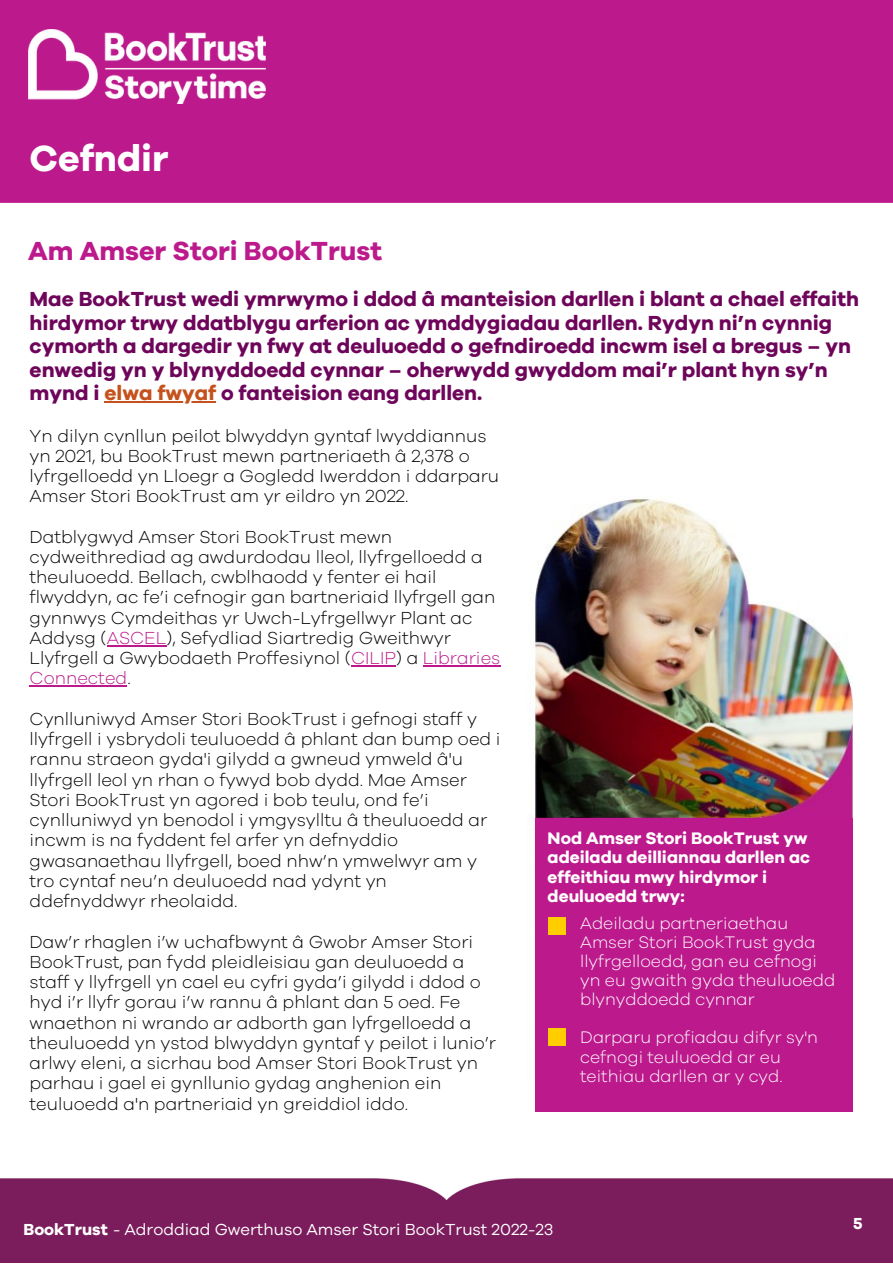
<style>
.page{position:relative;width:893px;height:1264px;background:#fff}
.page>*{position:absolute;margin:0;border:0;box-sizing:border-box;transform-origin:0 0}
.t1{font:700 37.5px "Galano Grotesque";color:#fff}
.t2{font:700 27px "Galano Grotesque";color:#bc1a8c}
.t3{font:700 21px/23.5px "Galano Grotesque";color:#6e055a}
.t4{font:300 18px/20.2px "Galano Grotesque";color:#000}
.t5{font:300 17.25px/19px "Galano Grotesque";color:#fff}
.t6{font:700 17.25px/19px "Galano Grotesque";color:#fff}
.t7{font:16.5px "Galano Grotesque";color:#fff}
.t8{font:700 16.5px "Galano Grotesque";color:#fff}
.s1{color:#c5511c}
.s2{color:#bc1a8c}
.s3{font-weight:700}
</style>
<div class="page">
<div style="left:0;top:0;width:892px;height:203px;background:#bc1a8c"></div>
<img style="left:28px;top:30px;width:237px;height:74px">
<div style="left:535px;top:894px;width:317px;height:218px;background:#bc1a8c"></div>
<img style="left:529px;top:498px;width:323px;height:326px">
<div style="left:535px;top:818px;width:317px;height:269px;background:#bc1a8c"></div>
<div style="left:548px;top:917px;width:17px;height:17px;background:#ffcd00"></div>
<div style="left:548px;top:1028px;width:17px;height:17px;background:#ffcd00"></div>
<div style="left:0;top:1178px;width:892px;height:84px;background:#7b1c5c"></div>
<hr style="left:107px;top:645px;width:59px;height:1px;background:#bc1a8c">
<hr style="left:351px;top:665px;width:45px;height:1px;background:#bc1a8c">
<hr style="left:423px;top:665px;width:77px;height:1px;background:#bc1a8c">
<hr style="left:30px;top:685px;width:97px;height:1px;background:#bc1a8c">
<hr style="left:105px;top:401px;width:111px;height:1px;background:#c5511c">
<p class="t1" style="left:30px;top:134px;width:140px">Cefndir</p>
<p class="t2" style="left:28px;top:233px;width:355px">Am Amser Stori BookTrust</p>
<p class="t3" style="left:30px;top:287px;width:831px">Mae BookTrust wedi ymrwymo i ddod â manteision darllen i blant a chael effaith hirdymor trwy ddatblygu arferion ac ymddygiadau darllen. Rydyn ni’n cynnig cymorth a dargedir yn fwy at deuluoedd o gefndiroedd incwm isel a bregus – yn enwedig yn y blynyddoedd cynnar – oherwydd gwyddom mai’r plant hyn sy’n mynd i <span class="s1">elwa fwyaf</span> o fanteision eang darllen.</p>
<p class="t4" style="left:30px;top:425px;width:471px">Yn dilyn cynllun peilot blwyddyn gyntaf lwyddiannus yn 2021, bu BookTrust mewn partneriaeth â 2,378 o lyfrgelloedd yn Lloegr a Gogledd Iwerddon i ddarparu Amser Stori BookTrust am yr eildro yn 2022.</p>
<p class="t4" style="left:30px;top:527px;width:472px">Datblygwyd Amser Stori BookTrust mewn cydweithrediad ag awdurdodau lleol, llyfrgelloedd a theuluoedd. Bellach, cwblhaodd y fenter ei hail flwyddyn, ac fe’i cefnogir gan bartneriaid llyfrgell gan gynnwys Cymdeithas yr Uwch-Lyfrgellwyr Plant ac Addysg (<span class="s2">ASCEL</span>), Sefydliad Siartredig Gweithwyr Llyfrgell a Gwybodaeth Proffesiynol (<span class="s2">CILIP</span>) a <span class="s2">Libraries Connected</span>.</p>
<p class="t4" style="left:30px;top:709px;width:472px">Cynlluniwyd Amser Stori BookTrust i gefnogi staff y llyfrgell i ysbrydoli teuluoedd â phlant dan bump oed i rannu straeon gyda'i gilydd a gwneud ymweld â'u llyfrgell leol yn rhan o fywyd bob dydd. Mae Amser Stori BookTrust yn agored i bob teulu, ond fe’i cynlluniwyd yn benodol i ymgysylltu â theuluoedd ar incwm is na fyddent fel arfer yn defnyddio gwasanaethau llyfrgell, boed nhw’n ymwelwyr am y tro cyntaf neu’n deuluoedd nad ydynt yn ddefnyddwyr rheolaidd.</p>
<p class="t4" style="left:30px;top:931px;width:468px">Daw’r rhaglen i’w uchafbwynt â Gwobr Amser Stori BookTrust, pan fydd pleidleisiau gan deuluoedd a staff y llyfrgell yn cael eu cyfri gyda’i gilydd i ddod o hyd i’r llyfr gorau i’w rannu â phlant dan 5 oed. Fe wnaethon ni wrando ar adborth gan lyfrgelloedd a theuluoedd yn ystod blwyddyn gyntaf y peilot i lunio’r arlwy eleni, a sicrhau bod Amser Stori BookTrust yn parhau i gael ei gynllunio gydag anghenion ein teuluoedd a'n partneriaid yn greiddiol iddo.</p>
<p class="t6" style="left:547px;top:829px;width:264px">Nod Amser Stori BookTrust yw adeiladu deilliannau darllen ac effeithiau mwy hirdymor i deuluoedd trwy:</p>
<p class="t5" style="left:580px;top:913px;width:256px">Adeiladu partneriaethau<br>Amser Stori BookTrust gyda llyfrgelloedd, gan eu cefnogi yn eu gwaith gyda theuluoedd blynyddoedd cynnar</p>
<p class="t5" style="left:580px;top:1028px;width:239px">Darparu profiadau difyr sy'n cefnogi teuluoedd ar eu teithiau darllen ar y cyd.</p>
<p class="t7" style="left:23px;top:1217px;width:531px"><span class="s3">BookTrust</span> - Adroddiad Gwerthuso Amser Stori BookTrust 2022-23</p>
<p class="t8" style="left:853px;top:1212px;width:11px">5</p>
</div>
